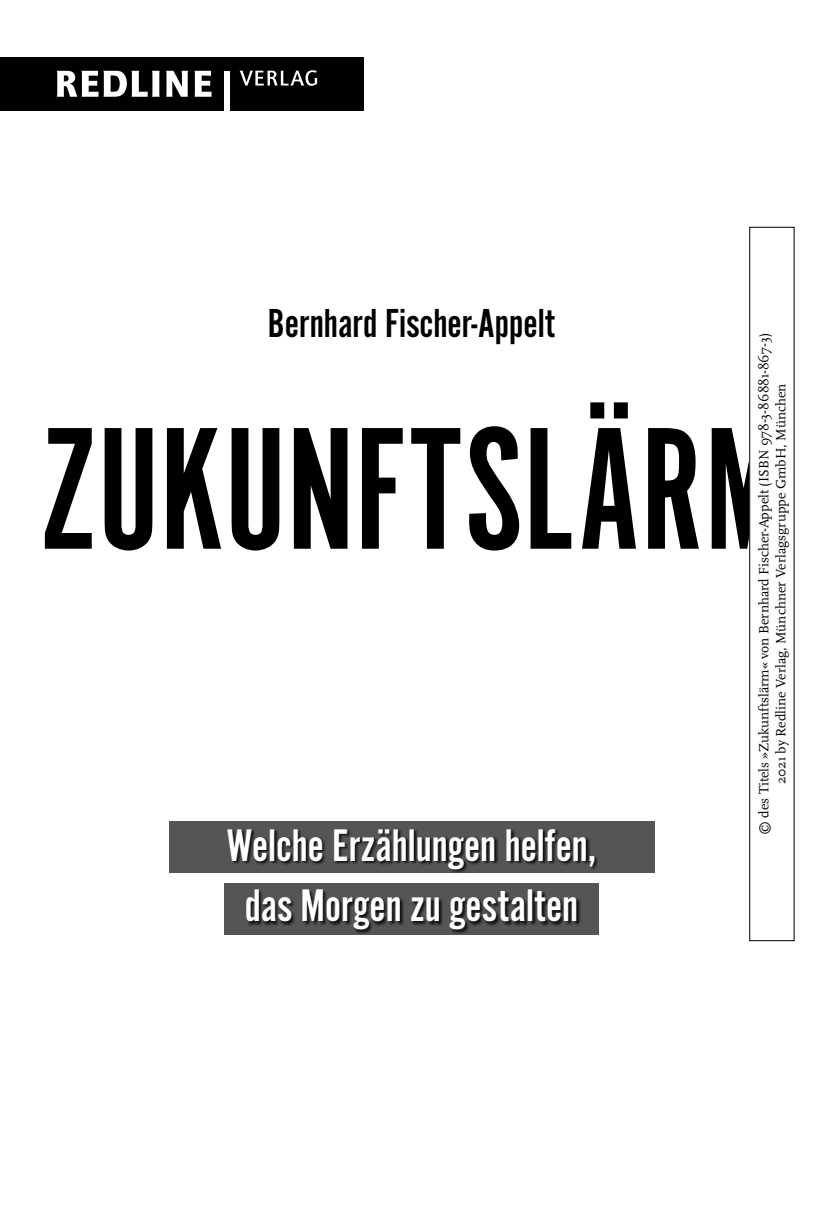
<style>
.page{position:relative;width:823px;height:1219px;background:#fff}
.page>*{position:absolute;margin:0;border:0;box-sizing:border-box;transform-origin:0 0}
._01_h3{font:181px "Alternate Got No 1 D";color:#000}
.t1{font:47.4px "Alternate Got No 2 D";color:#fff}
._01_h3-2{font:42px "Alternate Got No 2 D";color:#000}
.t2{font:14px/17px "Scala Pro";color:#000;text-align:center}
</style>
<div class="page">
<div style="left:169px;top:822px;width:484px;height:51px;background:#555"></div>
<div style="left:227px;top:828px;width:371px;height:106px;background:#000;opacity:.8"></div>
<div style="left:0;top:57px;width:363px;height:54px;background:#000"></div>
<svg style="left:57px;top:71px;width:154px;height:26px"></svg>
<svg style="left:239px;top:70px;width:78px;height:16px"></svg>
<div style="left:224px;top:71px;width:5px;height:40px;background:#fff"></div>
<div style="left:749px;top:227px;width:44px;height:714px;background:linear-gradient(to right,#fff,#fff)"></div>
<div style="left:748px;top:227px;width:46px;height:714px;border:1px solid #000"></div>
<p class="_01_h3-2" style="left:268px;top:301px;width:288px">Bernhard Fischer-Appelt</p>
<p class="t2" style="left:755px;top:835px;width:504px;rotate:-90deg">© des Titels »Zukunftslärm« von Bernhard Fischer-Appelt (ISBN 978-3-86881-867-3)<br>2021 by Redline Verlag, Münchner Verlagsgruppe GmbH, München</p>
<p class="_01_h3" style="left:40px;top:393px;width:744px">ZUKUNFTSLÄRM</p>
<p class="t1" style="left:226px;top:820px;width:371px">Welche Erzählungen helfen,</p>
<p class="t1" style="left:244px;top:880px;width:335px">das Morgen zu gestalten</p>
</div>
